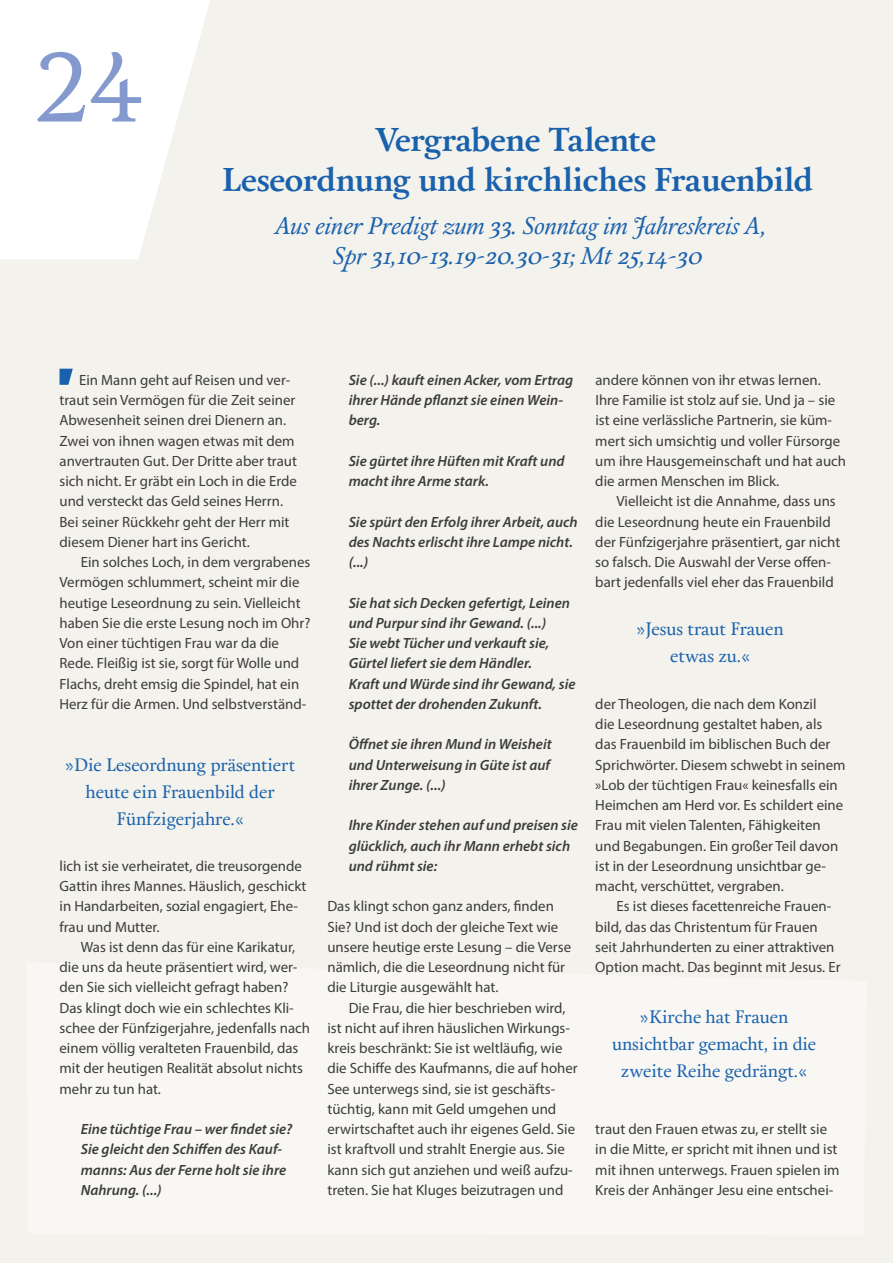
<style>
.page{position:relative;width:893px;height:1263px;background:#f4f2ec}
.page>*{position:absolute;margin:0;border:0;box-sizing:border-box;transform-origin:0 0}
.t1{font:97.5px "Calendas Plus";color:#849acf}
.t2{font:700 33px/39.6px "Calendas Plus";letter-spacing:-.01em;color:#1961ac;text-align:center}
.t3{font:italic 24px/30px "Calendas Plus";letter-spacing:-.01em;color:#1961ac;text-align:center}
.t4{font:18px/27px "Calendas Plus";color:#1961ac;text-align:center}
.t5{font:14.85px/20.2px "Myriad Pro";color:#3c3c3b}
.t6{font:italic 600 14.85px/20.2px "Myriad Pro";color:#3c3c3b}
</style>
<div class="page">
<svg style="left:0;top:0;width:210px;height:259px;fill:#fff"></svg>
<svg style="left:60px;top:369px;width:13px;height:16px"></svg>
<h1 class="t1" style="left:34px;top:17px;width:111px">24</h1>
<h2 class="t2" style="left:222px;top:119px;width:592px">Vergrabene Talente<br>Leseordnung und kirchliches Frauenbild</h2>
<h3 class="t3" style="left:274px;top:210px;width:494px">Aus einer Predigt zum 33. Sonntag im Jahreskreis A,<br>Spr 31,10-13.19-20.30-31; Mt 25,14-30</h3>
<p class="t5" style="left:60px;top:369px;width:239px;text-indent:20px">Ein Mann geht auf Reisen und ver&shy;traut sein Vermögen für die Zeit seiner Abwesenheit seinen drei Dienern an.<br>Zwei von ihnen wagen etwas mit dem anvertrauten Gut. Der Dritte aber traut sich nicht. Er gräbt ein Loch in die Erde und versteckt das Geld seines Herrn.<br>Bei seiner Rückkehr geht der Herr mit diesem Diener hart ins Gericht.</p>
<p class="t5" style="left:60px;top:552px;width:252px;text-indent:21px">Ein solches Loch, in dem vergrabenes Vermögen schlummert, scheint mir die heutige Leseordnung zu sein. Vielleicht haben Sie die erste Lesung noch im Ohr?<br>Von einer tüchtigen Frau war da die Rede. Fleißig ist sie, sorgt für Wolle und Flachs, dreht emsig die Spindel, hat ein Herz für die Armen. Und selbstverständ-</p>
<p class="t4" style="left:65px;top:750px;width:232px">»Die Leseordnung präsentiert heute ein Frauenbild der<br>Fünfzigerjahre.«</p>
<p class="t5" style="left:60px;top:855px;width:248px">lich ist sie verheiratet, die treusorgende Gattin ihres Mannes. Häuslich, geschickt in Handarbeiten, sozial engagiert, Ehe&shy;frau und Mutter.</p>
<p class="t5" style="left:60px;top:936px;width:252px;text-indent:21px">Was ist denn das für eine Karikatur, die uns da heute präsentiert wird, wer&shy;den Sie sich vielleicht gefragt haben?<br>Das klingt doch wie ein schlechtes Kli&shy;schee der Fünfzigerjahre, jedenfalls nach einem völlig veralteten Frauenbild, das mit der heutigen Realität absolut nichts mehr zu tun hat.</p>
<p class="t6" style="left:81px;top:1119px;width:213px">Eine tüchtige Frau – wer findet sie?<br>Sie gleicht den Schiffen des Kauf&shy;manns: Aus der Ferne holt sie ihre<br>Nahrung. (...)</p>
<p class="t6" style="left:349px;top:369px;width:226px">Sie (...) kauft einen Acker, vom Ertrag ihrer Hände pflanzt sie einen Wein&shy;berg.</p>
<p class="t6" style="left:349px;top:450px;width:217px">Sie gürtet ihre Hüften mit Kraft und macht ihre Arme stark.</p>
<p class="t6" style="left:349px;top:511px;width:230px">Sie spürt den Erfolg ihrer Arbeit, auch des Nachts erlischt ihre Lampe nicht. (...)</p>
<p class="t6" style="left:349px;top:592px;width:228px">Sie hat sich Decken gefertigt, Leinen und Purpur sind ihr Gewand. (...)<br>Sie webt Tücher und verkauft sie, Gürtel liefert sie dem Händler.<br>Kraft und Würde sind ihr Gewand, sie spottet der drohenden Zukunft.</p>
<p class="t6" style="left:349px;top:734px;width:204px;text-align:justify">Öffnet sie ihren Mund in Weisheit und Unterweisung in Güte ist auf ihrer Zunge. (...)</p>
<p class="t6" style="left:349px;top:815px;width:231px">Ihre Kinder stehen auf und preisen sie glücklich, auch ihr Mann erhebt sich und rühmt sie:</p>
<p class="t5" style="left:327px;top:896px;width:245px">Das klingt schon ganz anders, finden Sie? Und ist doch der gleiche Text wie unsere heutige erste Lesung – die Verse nämlich, die die Leseordnung nicht für die Liturgie ausgewählt hat.</p>
<p class="t5" style="left:327px;top:997px;width:252px;text-indent:21px">Die Frau, die hier beschrieben wird, ist nicht auf ihren häuslichen Wirkungs&shy;kreis beschränkt: Sie ist weltläufig, wie die Schiffe des Kaufmanns, die auf hoher See unterwegs sind, sie ist geschäfts&shy;tüchtig, kann mit Geld umgehen und erwirtschaftet auch ihr eigenes Geld. Sie ist kraftvoll und strahlt Energie aus. Sie kann sich gut anziehen und weiß aufzu&shy;treten. Sie hat Kluges beizutragen und</p>
<p class="t5" style="left:595px;top:369px;width:252px">andere können von ihr etwas lernen.<br>Ihre Familie ist stolz auf sie. Und ja – sie ist eine verlässliche Partnerin, sie küm&shy;mert sich umsichtig und voller Fürsorge um ihre Hausgemeinschaft und hat auch die armen Menschen im Blick.</p>
<p class="t5" style="left:595px;top:491px;width:246px;text-indent:21px">Vielleicht ist die Annahme, dass uns die Leseordnung heute ein Frauenbild der Fünfzigerjahre präsentiert, gar nicht so falsch. Die Auswahl der Verse offen&shy;bart jedenfalls viel eher das Frauenbild</p>
<p class="t4" style="left:636px;top:614px;width:149px">»Jesus traut Frauen etwas zu.«</p>
<p class="t5" style="left:595px;top:693px;width:252px">der Theologen, die nach dem Konzil<br>die Leseordnung gestaltet haben, als das Frauenbild im biblischen Buch der Sprichwörter. Diesem schwebt in seinem »Lob der tüchtigen Frau« keinesfalls ein Heimchen am Herd vor. Es schildert eine Frau mit vielen Talenten, Fähigkeiten und Begabungen. Ein großer Teil davon ist in der Leseordnung unsichtbar ge&shy;macht, verschüttet, vergraben.</p>
<p class="t5" style="left:595px;top:896px;width:247px;text-indent:21px">Es ist dieses facettenreiche Frauen&shy;bild, das das Christentum für Frauen seit Jahrhunderten zu einer attraktiven Option macht. Das beginnt mit Jesus. Er</p>
<p class="t4" style="left:612px;top:1002px;width:206px">»Kirche hat Frauen unsichtbar gemacht, in die zweite Reihe gedrängt.«</p>
<p class="t5" style="left:595px;top:1119px;width:246px">traut den Frauen etwas zu, er stellt sie in die Mitte, er spricht mit ihnen und ist mit ihnen unterwegs. Frauen spielen im Kreis der Anhänger Jesu eine entschei-</p>
</div>
